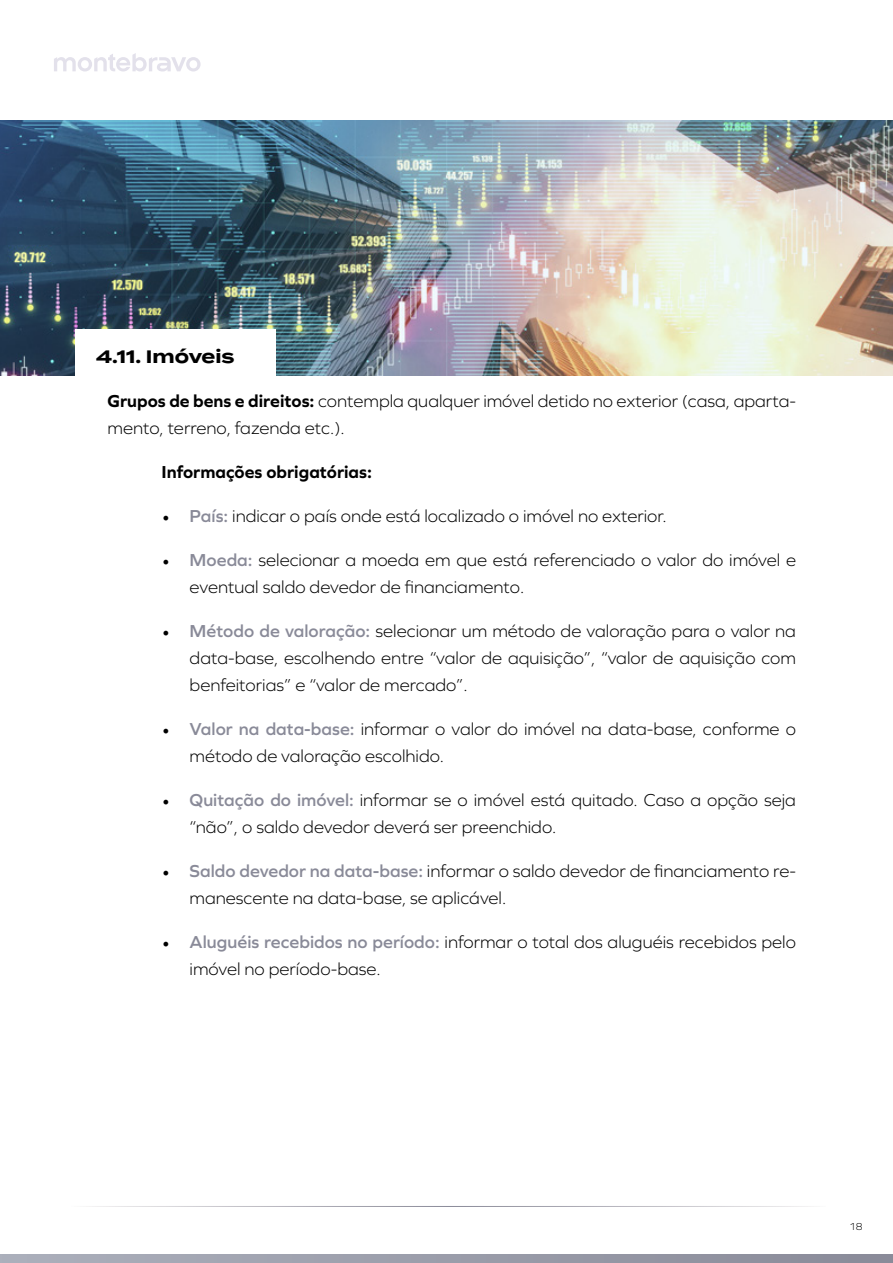
<style>
.page{position:relative;width:893px;height:1263px;background:#fff}
.page>*{position:absolute;margin:0;border:0;box-sizing:border-box;transform-origin:0 0}
.t1{font:300 18px/27px "Graphie";color:#000}
.t2{font:700 18px "Graphie";color:#000}
.t3{font:700 18px "Termina";color:#000}
.t4{font:300 10.5px "Graphie";color:#000}
.s1{font-weight:700}
.s2{font-family:"Minion Pro";font-weight:400}
.s3{font-weight:600;color:#898a98}
</style>
<div class="page">
<svg style="left:0;top:1255px;width:893px;height:8px"></svg>
<svg style="left:54px;top:53px;width:147px;height:18px"></svg>
<img style="left:0;top:121px;width:893px;height:255px">
<div style="left:76px;top:329px;width:200px;height:53px;background:#fff"></div>
<p class="t3" style="left:96px;top:343px;width:140px">4.11. Imóveis</p>
<p class="t1" style="left:108px;top:387px;width:690px"><span class="s1">Grupos de bens e direitos:</span> contempla qualquer imóvel detido no exterior (casa, aparta&shy;mento, terreno, fazenda etc.).</p>
<p class="t2" style="left:162px;top:461px;width:212px">Informações obrigatórias:</p>
<p class="t1" style="left:163px;top:502px;width:506px"><span class="s2">•</span> <span class="s3">País:</span> indicar o país onde está localizado o imóvel no exterior.</p>
<p class="t1" style="left:190px;top:546px;width:608px;text-indent:-27px"><span class="s2">•</span> <span class="s3">Moeda:</span> selecionar a moeda em que está referenciado o valor do imóvel e eventual saldo devedor de financiamento.</p>
<p class="t1" style="left:190px;top:617px;width:608px;text-align:justify;text-indent:-27px"><span class="s2">•</span> <span class="s3">Método de valoração:</span> selecionar um método de valoração para o valor na data-base, escolhendo entre “valor de aquisição”, “valor de aquisição com benfeitorias” e “valor de mercado”.</p>
<p class="t1" style="left:190px;top:715px;width:608px;text-indent:-27px"><span class="s2">•</span> <span class="s3">Valor na data-base:</span> informar o valor do imóvel na data-base, conforme o método de valoração escolhido.</p>
<p class="t1" style="left:190px;top:786px;width:608px;text-indent:-27px"><span class="s2">•</span> <span class="s3">Quitação do imóvel:</span> informar se o imóvel está quitado. Caso a opção seja “não”, o saldo devedor deverá ser preenchido.</p>
<p class="t1" style="left:190px;top:857px;width:608px;text-indent:-27px"><span class="s2">•</span> <span class="s3">Saldo devedor na data-base:</span> informar o saldo devedor de financiamento re&shy;manescente na data-base, se aplicável.</p>
<p class="t1" style="left:190px;top:928px;width:608px;text-indent:-27px"><span class="s2">•</span> <span class="s3">Aluguéis recebidos no período:</span> informar o total dos aluguéis recebidos pelo imóvel no período-base.</p>
<p class="t4" style="left:849px;top:1221px;width:15px">18</p>
</div>
